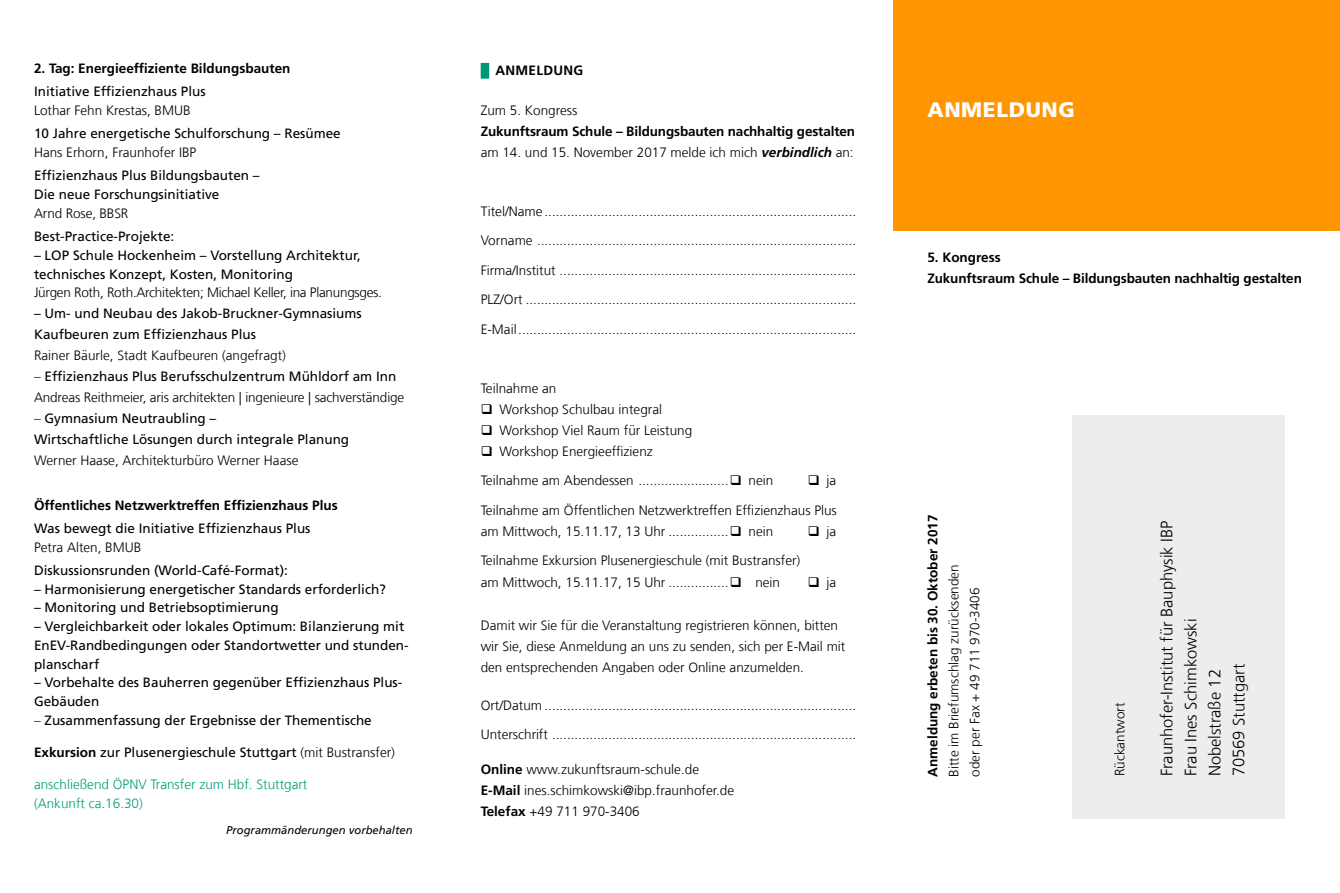
<style>
.page{position:relative;width:1340px;height:893px;background:#fff}
.page>*{position:absolute;margin:0;border:0;box-sizing:border-box;transform-origin:0 0}
.t1{font:900 21px "Frutiger LT Com";letter-spacing:.03em;color:#fff}
.t2{font:300 16.5px/24px "Frutiger LT Com";color:#000}
.t3{font:300 13.5px/29.5px "Frutiger LT Com";color:#000}
.t4{font:13.5px/18.8px "Frutiger LT Com";color:#000}
.t5{font:700 13.5px/21px "Frutiger LT Com";color:#000}
.t6{font:300 13.5px "Frutiger LT Com";letter-spacing:-.02em;color:#000}
.t7{font:300 13.5px/18.8px "Frutiger LT Com";color:#009e7c}
.t8{font:700 13.5px "Frutiger LT Com";letter-spacing:.02em;color:#000}
.t9{font:italic 11.25px "Frutiger LT Com";color:#000}
.s1{font-weight:400}
.s2{font-weight:300}
.s3{font-weight:700}
.s4{font-style:italic}
</style>
<div class="page">
<div style="left:480px;top:63px;width:9px;height:16px;background:#009779"></div>
<div style="left:1071px;top:415px;width:213px;height:404px;background:#eceded"></div>
<div style="left:893px;top:0;width:446px;height:231px;background:#ff9500"></div>
<p class="t5" style="left:34px;top:58px;width:258px">2. Tag: Energieeffiziente Bildungsbauten</p>
<p class="t4" style="left:34px;top:82px;width:173px">Initiative Effizienzhaus Plus</p>
<p class="t3" style="left:34px;top:96px;width:158px">Lothar Fehn Krestas, BMUB</p>
<p class="t4" style="left:34px;top:124px;width:308px">10 Jahre energetische Schulforschung – Resümee</p>
<p class="t3" style="left:34px;top:138px;width:164px">Hans Erhorn, Fraunhofer IBP</p>
<p class="t4" style="left:34px;top:166px;width:227px">Effizienzhaus Plus Bildungsbauten –<br>Die neue Forschungsinitiative</p>
<p class="t3" style="left:34px;top:198px;width:96px">Arnd Rose, BBSR</p>
<p class="t4" style="left:34px;top:227px;width:142px">Best-Practice-Projekte:</p>
<p class="t4" style="left:34px;top:246px;width:328px">– LOP Schule Hockenheim – Vorstellung Architektur, technisches Konzept, Kosten, Monitoring</p>
<p class="t6" style="left:34px;top:285px;width:349px">Jürgen Roth, Roth.Architekten; Michael Keller, ina Planungsges.</p>
<p class="t4" style="left:34px;top:303px;width:329px;line-height:21px">– Um- und Neubau des Jakob-Bruckner-Gymnasiums<br>Kaufbeuren zum Effizienzhaus Plus</p>
<p class="t3" style="left:34px;top:341px;width:253px">Rainer Bäurle, Stadt Kaufbeuren (angefragt)</p>
<p class="t3" style="left:34px;top:366px;width:372px;line-height:21px">– <span class="s1">Effizienzhaus Plus Berufsschulzentrum Mühldorf am Inn<br></span>Andreas Reithmeier, aris architekten | ingenieure | sachverständige</p>
<p class="t4" style="left:34px;top:408px;width:317px;line-height:21px"><span class="s2">–</span> Gymnasium Neutraubling –<br>Wirtschaftliche Lösungen durch integrale Planung</p>
<p class="t3" style="left:34px;top:446px;width:266px">Werner Haase, Architekturbüro Werner Haase</p>
<p class="t5" style="left:34px;top:494px;width:305px">Öffentliches Netzwerktreffen Effizienzhaus Plus</p>
<p class="t4" style="left:34px;top:519px;width:278px">Was bewegt die Initiative Effizienzhaus Plus</p>
<p class="t3" style="left:34px;top:532px;width:109px">Petra Alten, BMUB</p>
<p class="t4" style="left:34px;top:561px;width:255px">Diskussionsrunden (World-Café-Format):</p>
<p class="t4" style="left:34px;top:580px;width:353px">– Harmonisierung energetischer Standards erforderlich?</p>
<p class="t4" style="left:34px;top:598px;width:246px">– Monitoring und Betriebsoptimierung</p>
<p class="t4" style="left:34px;top:617px;width:376px">– Vergleichbarkeit oder lokales Optimum: Bilanzierung mit<br>EnEV-Randbedingungen oder Standortwetter und stunden&shy;planscharf</p>
<p class="t4" style="left:34px;top:673px;width:370px">– Vorbehalte des Bauherren gegenüber Effizienzhaus Plus-<br>Gebäuden</p>
<p class="t4" style="left:34px;top:711px;width:339px"><span class="s2">–</span> Zusammenfassung der Ergebnisse der Thementische</p>
<p class="t4" style="left:34px;top:743px;width:362px"><span class="s3">Exkursion</span> zur Plusenergieschule Stuttgart <span class="s2">(mit Bustransfer)</span></p>
<p class="t7" style="left:34px;top:775px;width:275px">anschließend ÖPNV Transfer zum Hbf. Stuttgart (Ankunft ca.16.30)</p>
<p class="t9" style="left:226px;top:823px;width:188px">Programmänderungen vorbehalten</p>
<p class="t8" style="left:495px;top:62px;width:89px">ANMELDUNG</p>
<p class="t3" style="left:480px;top:96px;width:98px">Zum 5. Kongress</p>
<p class="t5" style="left:480px;top:121px;width:376px">Zukunftsraum Schule – Bildungsbauten nachhaltig gestalten <span class="s2">am 14. und 15. November 2017 melde ich mich</span> <span class="s4">verbindlich</span> <span class="s2">an:</span></p>
<p class="t3" style="left:480px;top:197px;width:377px;text-align:justify">Titel/Name ...................................................................................<br>Vorname .....................................................................................<br>Firma/Institut ...............................................................................<br>PLZ/Ort ........................................................................................<br>E-Mail..........................................................................................</p>
<p class="t3" style="left:480px;top:374px;width:77px">Teilnahme an</p>
<p class="t3" style="left:480px;top:395px;width:183px">❑ Workshop Schulbau integral</p>
<p class="t3" style="left:480px;top:416px;width:213px">❑ Workshop Viel Raum für Leistung</p>
<p class="t3" style="left:480px;top:437px;width:294px">❑ Workshop Energieeffizienz<br>Teilnahme am Abendessen ........................❑ nein</p>
<p class="t3" style="left:480px;top:466px;width:358px;text-align:right">❑ ja<br>Teilnahme am Öffentlichen Netzwerktreffen Effizienzhaus Plus</p>
<p class="t3" style="left:480px;top:517px;width:294px">am Mittwoch, 15.11.17, 13 Uhr ................❑ nein</p>
<p class="t3" style="left:807px;top:517px;width:30px">❑ ja</p>
<p class="t3" style="left:480px;top:550px;width:321px;line-height:21px">Teilnahme Exkursion Plusenergieschule (mit Bustransfer) am Mittwoch, 15.11.17, 15 Uhr ................❑ nein</p>
<p class="t3" style="left:807px;top:567px;width:30px">❑ ja</p>
<p class="t3" style="left:480px;top:614px;width:366px;line-height:21px">Damit wir Sie für die Veranstaltung registrieren können, bitten wir Sie, diese Anmeldung an uns zu senden, sich per E-Mail mit den entsprechenden Angaben oder Online anzumelden.</p>
<p class="t3" style="left:480px;top:690px;width:377px">Ort/Datum ...................................................................................<br>Unterschrift .................................................................................</p>
<p class="t3" style="left:480px;top:758px;width:255px;line-height:21px"><span class="s3">Online</span> www.zukunftsraum-schule.de<br><span class="s3">E-Mail</span> ines.schimkowski@ibp.fraunhofer.de<br><span class="s3">Telefax</span> +49 711 970-3406</p>
<h1 class="t1" style="left:927px;top:97px;width:149px">ANMELDUNG</h1>
<p class="t5" style="left:927px;top:247px;width:376px">5. Kongress<br>Zukunftsraum Schule – Bildungsbauten nachhaltig gestalten</p>
<p class="t5" style="left:922px;top:776px;width:263px;rotate:-90deg">Anmeldung erbeten bis 30. Oktober 2017</p>
<p class="t3" style="left:943px;top:776px;width:214px;line-height:21px;rotate:-90deg">Bitte im Briefumschlag zurücksenden oder per Fax + 49 711 970-3406</p>
<p class="t3" style="left:1105px;top:776px;width:75px;rotate:-90deg">Rückantwort</p>
<p class="t2" style="left:1154px;top:776px;width:257px;rotate:-90deg">Fraunhofer-Institut für Bauphysik IBP<br>Frau Ines Schimkowski<br>Nobelstraße 12<br>70569 Stuttgart</p>
</div>
